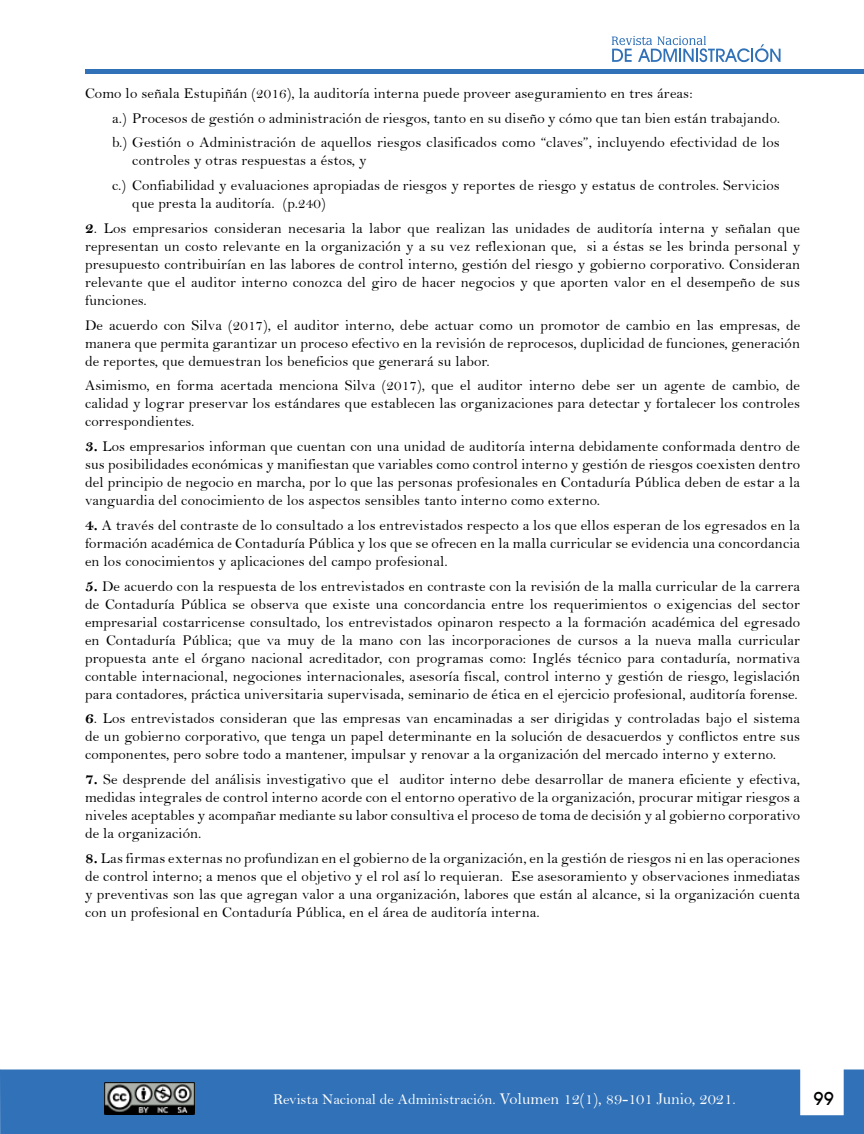
<style>
.page{position:relative;width:864px;height:1134px;background:#fff}
.page>*{position:absolute;margin:0;border:0;box-sizing:border-box;transform-origin:0 0}
.t1{font:700 18px "Decker";color:#000}
.t2{font:15px/18px "Bell";letter-spacing:.01em;color:#000;text-align:justify}
.t3{font:15px "Bell";color:#fff}
.s1{font-family:"Bell MT Bold";font-size:16.5px}
.s2{font-size:16.5px}
</style>
<div class="page">
<svg style="left:612px;top:36px;width:169px;height:26px"></svg>
<div style="left:85px;top:69px;width:779px;height:5px;background:#3071b8"></div>
<div style="left:0;top:1070px;width:864px;height:64px;background:#3071b8"></div>
<img style="left:104px;top:1083px;width:90px;height:31px">
<p class="t2" style="left:112px;top:81px;width:669px;line-height:24.8px;text-align:left;text-indent:-27px">Como lo señala Estupiñán (2016), la auditoría interna puede proveer aseguramiento en tres áreas:<br>a.) Procesos de gestión o administración de riesgos, tanto en su diseño y cómo que tan bien están trabajando. b.) Gestión o Administración de aquellos riesgos clasificados como “claves”, incluyendo efectividad de los</p>
<p class="t2" style="left:112px;top:148px;width:669px;line-height:24.8px;text-indent:20px">controles y otras respuestas a éstos, y<br>c.) Confiabilidad y evaluaciones apropiadas de riesgos y reportes de riesgo y estatus de controles. Servicios</p>
<p class="t2" style="left:132px;top:194px;width:195px">que presta la auditoría. (p.240)</p>
<p class="t2" style="left:85px;top:219px;width:717px"><span class="s1">2</span>. Los empresarios consideran necesaria la labor que realizan las unidades de auditoría interna y señalan que representan un costo relevante en la organización y a su vez reflexionan que, si a éstas se les brinda personal y presupuesto contribuirían en las labores de control interno, gestión del riesgo y gobierno corporativo. Consideran relevante que el auditor interno conozca del giro de hacer negocios y que aporten valor en el desempeño de sus funciones.</p>
<p class="t2" style="left:85px;top:316px;width:717px">De acuerdo con Silva (2017), el auditor interno, debe actuar como un promotor de cambio en las empresas, de manera que permita garantizar un proceso efectivo en la revisión de reprocesos, duplicidad de funciones, generación de reportes, que demuestran los beneficios que generará su labor.</p>
<p class="t2" style="left:85px;top:376px;width:717px">Asimismo, en forma acertada menciona Silva (2017), que el auditor interno debe ser un agente de cambio, de calidad y lograr preservar los estándares que establecen las organizaciones para detectar y fortalecer los controles correspondientes.</p>
<p class="t2" style="left:85px;top:437px;width:717px"><span class="s1">3.</span> Los empresarios informan que cuentan con una unidad de auditoría interna debidamente conformada dentro de sus posibilidades económicas y manifiestan que variables como control interno y gestión de riesgos coexisten dentro del principio de negocio en marcha, por lo que las personas profesionales en Contaduría Pública deben de estar a la vanguardia del conocimiento de los aspectos sensibles tanto interno como externo.</p>
<p class="t2" style="left:85px;top:516px;width:717px"><span class="s1">4.</span> A través del contraste de lo consultado a los entrevistados respecto a los que ellos esperan de los egresados en la formación académica de Contaduría Pública y los que se ofrecen en la malla curricular se evidencia una concordancia en los conocimientos y aplicaciones del campo profesional.</p>
<p class="t2" style="left:85px;top:577px;width:717px"><span class="s1">5.</span> De acuerdo con la respuesta de los entrevistados en contraste con la revisión de la malla curricular de la carrera de Contaduría Pública se observa que existe una concordancia entre los requerimientos o exigencias del sector empresarial costarricense consultado, los entrevistados opinaron respecto a la formación académica del egresado en Contaduría Pública; que va muy de la mano con las incorporaciones de cursos a la nueva malla curricular propuesta ante el órgano nacional acreditador, con programas como: Inglés técnico para contaduría, normativa contable internacional, negociones internacionales, asesoría fiscal, control interno y gestión de riesgo, legislación para contadores, práctica universitaria supervisada, seminario de ética en el ejercicio profesional, auditoría forense.</p>
<p class="t2" style="left:85px;top:709px;width:717px"><span class="s1">6</span>. Los entrevistados consideran que las empresas van encaminadas a ser dirigidas y controladas bajo el sistema de un gobierno corporativo, que tenga un papel determinante en la solución de desacuerdos y conflictos entre sus componentes, pero sobre todo a mantener, impulsar y renovar a la organización del mercado interno y externo.</p>
<p class="t2" style="left:85px;top:770px;width:717px"><span class="s1">7.</span> Se desprende del análisis investigativo que el auditor interno debe desarrollar de manera eficiente y efectiva, medidas integrales de control interno acorde con el entorno operativo de la organización, procurar mitigar riesgos a niveles aceptables y acompañar mediante su labor consultiva el proceso de toma de decisión y al gobierno corporativo de la organización.</p>
<p class="t2" style="left:85px;top:849px;width:717px"><span class="s1">8.</span> Las firmas externas no profundizan en el gobierno de la organización, en la gestión de riesgos ni en las operaciones de control interno; a menos que el objetivo y el rol así lo requieran. Ese asesoramiento y observaciones inmediatas y preventivas son las que agregan valor a una organización, labores que están al alcance, si la organización cuenta con un profesional en Contaduría Pública, en el área de auditoría interna.</p>
<p class="t3" style="left:273px;top:1090px;width:464px">Revista Nacional de Administración. <span class="s2">Volumen 12(1), 89-101 Junio, 2021</span>.</p>
<p class="t1" style="left:813px;top:1088px;width:22px">99</p>
</div>
